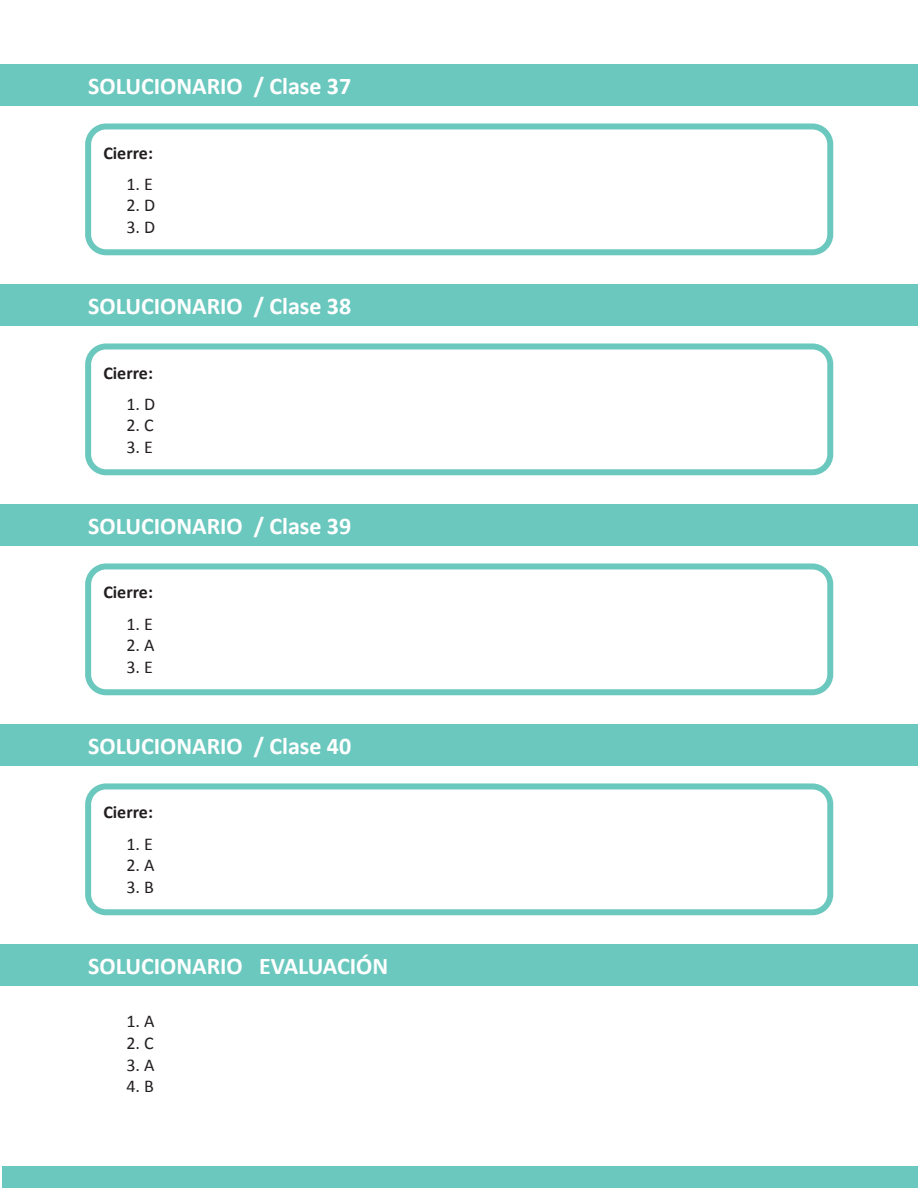
<style>
.page{position:relative;width:918px;height:1188px;background:#fff}
.page>*{position:absolute;margin:0;border:0;box-sizing:border-box;transform-origin:0 0}
.t1{font:700 24px "Calibri";color:#fff}
.t2{font:18px "Calibri";color:#231f20}
.t3{font:700 18px "Calibri";color:#231f20}
</style>
<div class="page">
<div style="left:2px;top:1167px;width:916px;height:21px;background:#6bc8be"></div>
<div style="left:0;top:65px;width:918px;height:41px;background:#6bc8be"></div>
<div style="left:0;top:505px;width:918px;height:41px;background:#6bc8be"></div>
<div style="left:0;top:285px;width:918px;height:41px;background:#6bc8be"></div>
<div style="left:0;top:725px;width:918px;height:41px;background:#6bc8be"></div>
<div style="left:0;top:945px;width:918px;height:41px;background:#6bc8be"></div>
<div style="left:85px;top:123px;width:748px;height:132px;border:6px solid #6bc8be;border-radius:18px"></div>
<div style="left:85px;top:563px;width:748px;height:132px;border:6px solid #6bc8be;border-radius:18px"></div>
<div style="left:85px;top:343px;width:748px;height:132px;border:6px solid #6bc8be;border-radius:18px"></div>
<div style="left:85px;top:783px;width:748px;height:132px;border:6px solid #6bc8be;border-radius:18px"></div>
<p class="t1" style="left:88px;top:71px;width:265px">SOLUCIONARIO / Clase 37</p>
<p class="t3" style="left:103px;top:141px;width:51px">Cierre:</p>
<p class="t2" style="left:126px;top:173px;width:28px">1. E</p>
<p class="t2" style="left:126px;top:194px;width:30px">2. D</p>
<p class="t2" style="left:126px;top:216px;width:30px">3. D</p>
<p class="t1" style="left:88px;top:291px;width:265px">SOLUCIONARIO / Clase 38</p>
<p class="t3" style="left:103px;top:361px;width:51px">Cierre:</p>
<p class="t2" style="left:126px;top:393px;width:30px">1. D</p>
<p class="t2" style="left:126px;top:414px;width:29px">2. C</p>
<p class="t2" style="left:126px;top:436px;width:28px">3. E</p>
<p class="t1" style="left:88px;top:511px;width:265px">SOLUCIONARIO / Clase 39</p>
<p class="t3" style="left:103px;top:581px;width:51px">Cierre:</p>
<p class="t2" style="left:126px;top:613px;width:28px">1. E</p>
<p class="t2" style="left:126px;top:634px;width:30px">2. A</p>
<p class="t2" style="left:126px;top:656px;width:28px">3. E</p>
<p class="t1" style="left:88px;top:731px;width:265px">SOLUCIONARIO / Clase 40</p>
<p class="t3" style="left:103px;top:801px;width:51px">Cierre:</p>
<p class="t2" style="left:126px;top:832px;width:28px">1. E</p>
<p class="t2" style="left:126px;top:854px;width:30px">2. A</p>
<p class="t2" style="left:126px;top:876px;width:29px">3. B</p>
<p class="t1" style="left:88px;top:951px;width:302px">SOLUCIONARIO EVALUACIÓN</p>
<p class="t2" style="left:126px;top:1010px;width:30px">1. A</p>
<p class="t2" style="left:126px;top:1032px;width:29px">2. C</p>
<p class="t2" style="left:126px;top:1053px;width:30px">3. A</p>
<p class="t2" style="left:126px;top:1075px;width:29px">4. B</p>
</div>
